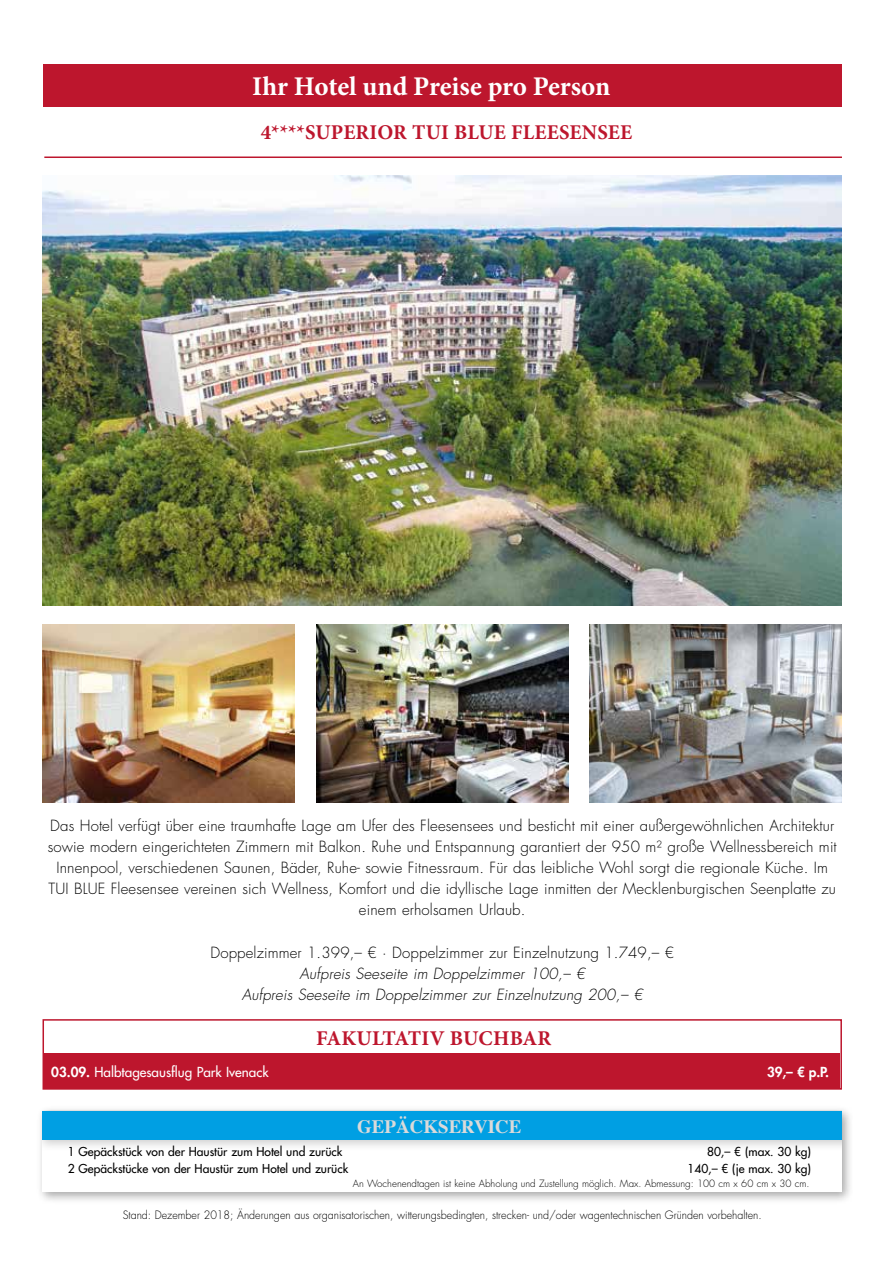
<style>
.page{position:relative;width:893px;height:1263px;background:#fff}
.page>*{position:absolute;margin:0;border:0;box-sizing:border-box;transform-origin:0 0}
.t1{font:700 27px "Minion Pro";letter-spacing:-.005em;color:#fff}
.t2{font:700 21px "Minion Pro";letter-spacing:.01em;color:#bd162d}
.t3{font:700 18.9px "Times";color:#dadada}
.t4{font:300 15px/21px "Futura Std";letter-spacing:.01em;color:#000;text-align:center}
.t5{font:italic 300 15px/21px "Futura Std";letter-spacing:.01em;color:#000;text-align:center}
.t6{font:500 13.5px "Futura Std";color:#fff}
.t7{font:800 13.5px "Futura Std";color:#fff}
.t8{font:500 12px "Futura Std";color:#000}
.t9{font:300 11.25px "Futura Std";color:#000;scale:.95 1}
.t10{font:300 9.75px "Futura Std";color:#000}
.s1{font-weight:800}
</style>
<div class="page">
<div style="left:43px;top:64px;width:799px;height:42px;background:#bd162d"></div>
<hr style="left:44px;top:156px;width:798px;height:2px;background:#bd162d">
<img style="left:43px;top:175px;width:799px;height:430px">
<img style="left:590px;top:624px;width:252px;height:179px">
<img style="left:316px;top:624px;width:252px;height:179px">
<img style="left:43px;top:624px;width:252px;height:179px">
<div style="left:43px;top:1053px;width:797px;height:36px;background:#bd162d"></div>
<div style="left:43px;top:1019px;width:799px;height:71px;border:2px solid #bd162d"></div>
<div style="left:36px;top:1105px;width:818px;height:99px;background:#000;opacity:.35"></div>
<div style="left:43px;top:1111px;width:799px;height:81px;background:#fff"></div>
<div style="left:43px;top:1111px;width:799px;height:41px;background:#000;opacity:.2"></div>
<div style="left:43px;top:1111px;width:799px;height:29px;background:#009fe3"></div>
<h1 class="t1" style="left:252px;top:67px;width:360px">Ihr Hotel und Preise pro Person</h1>
<h2 class="t2" style="left:261px;top:118px;width:373px">4****SUPERIOR TUI BLUE FLEESENSEE</h2>
<p class="t4" style="left:48px;top:816px;width:791px">Das Hotel verfügt über eine traumhafte Lage am Ufer des Fleesensees und besticht mit einer außergewöhnlichen Architektur sowie modern eingerichteten Zimmern mit Balkon. Ruhe und Entspannung garantiert der 950 m² große Wellnessbereich mit Innenpool, verschiedenen Saunen, Bäder, Ruhe- sowie Fitnessraum. Für das leibliche Wohl sorgt die regionale Küche. Im TUI BLUE Fleesensee vereinen sich Wellness, Komfort und die idyllische Lage inmitten der Mecklenburgischen Seenplatte zu einem erholsamen Urlaub.</p>
<p class="t4" style="left:210px;top:942px;width:465px">Doppelzimmer 1.399,– € · Doppelzimmer zur Einzelnutzung 1.749,– €</p>
<p class="t5" style="left:242px;top:963px;width:403px">Aufpreis Seeseite im Doppelzimmer 100,– €<br>Aufpreis Seeseite im Doppelzimmer zur Einzelnutzung 200,– €</p>
<h2 class="t2" style="left:316px;top:1023px;width:237px">FAKULTATIV BUCHBAR</h2>
<p class="t6" style="left:51px;top:1063px;width:219px"><span class="s1">03.09.</span> Halbtagesausflug Park Ivenack</p>
<p class="t7" style="left:767px;top:1063px;width:64px">39,– € p.P.</p>
<p class="t3" style="left:357px;top:1108px;width:166px">GEPÄCKSERVICE</p>
<p class="t8" style="left:68px;top:1144px;width:276px">1 Gepäckstück von der Haustür zum Hotel und zurück</p>
<p class="t8" style="left:707px;top:1144px;width:105px">80,– € (max. 30 kg)</p>
<p class="t8" style="left:68px;top:1161px;width:282px">2 Gepäckstücke von der Haustür zum Hotel und zurück</p>
<p class="t8" style="left:687px;top:1161px;width:125px">140,– € (je max. 30 kg)</p>
<p class="t10" style="left:353px;top:1177px;width:458px">An Wochenendtagen ist keine Abholung und Zustellung möglich. Max. Abmessung: 100 cm x 60 cm x 30 cm.</p>
<p class="t9" style="left:123px;top:1207px;width:674px">Stand: Dezember 2018; Änderungen aus organisatorischen, witterungsbedingten, strecken- und/oder wagentechnischen Gründen vorbehalten.</p>
</div>
